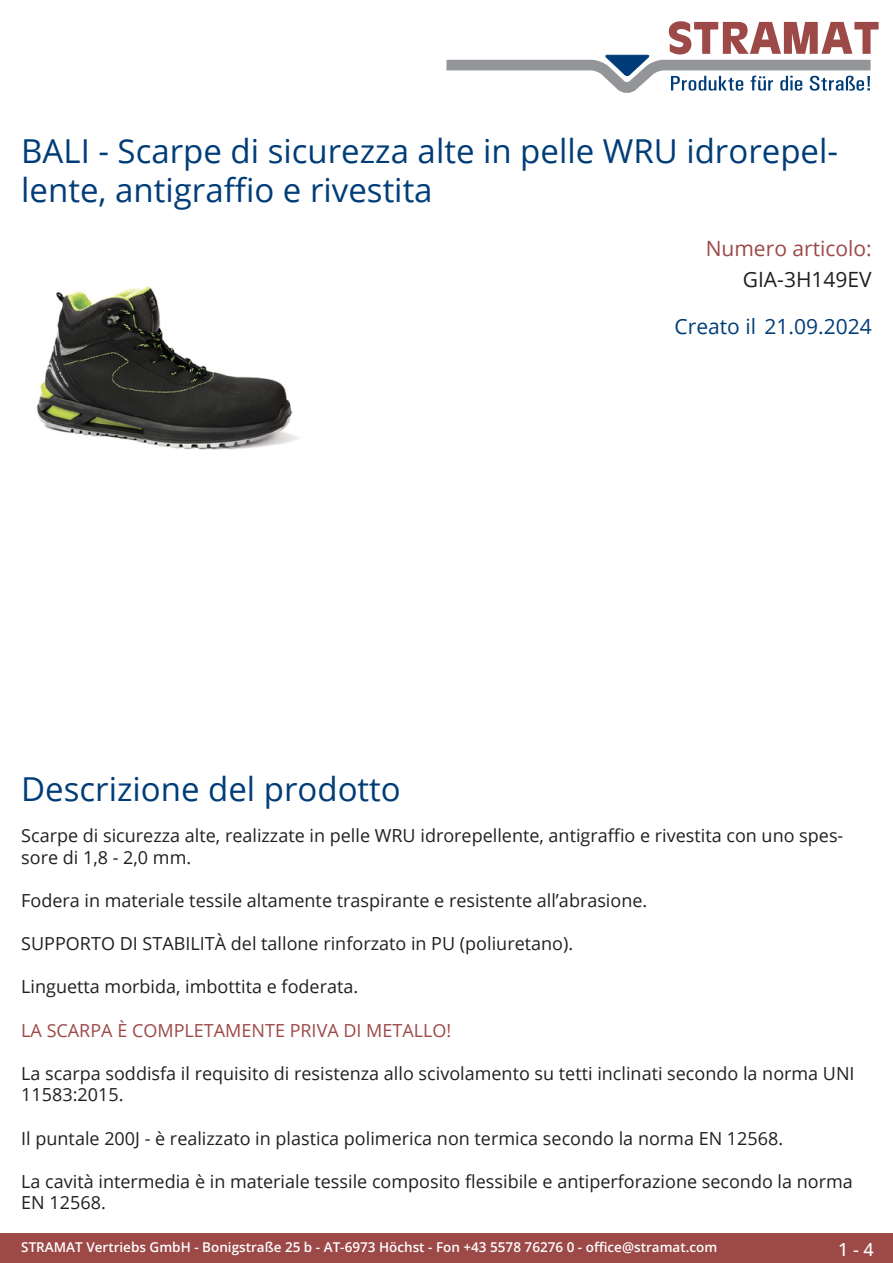
<style>
.page{position:relative;width:893px;height:1263px;background:#fff}
.page>*{position:absolute;margin:0;border:0;box-sizing:border-box;transform-origin:0 0}
.Produkttitel{font:33px/39.6px "Open Sans";color:#003d78}
.Erstellungsdatum{font:21px "Open Sans";color:#003d78}
.TechDaten_Überschrif{font:21px "Open Sans";color:#9c4948}
.TechDaten_Inhalt{font:21px "Open Sans";color:#231f20}
.Beschreibung_Text{font:18px/21.6px "Open Sans";color:#231f20}
.Beschreibung_Text-2{font:18px "Open Sans";color:#9c4948}
.t1{font:500 18px "Open Sans";color:#fff}
.t2{font:600 13.5px "Open Sans";color:#fff}
</style>
<div class="page">
<div style="left:0;top:1233px;width:893px;height:30px;background:#9c4948"></div>
<svg style="left:446px;top:21px;width:433px;height:72px"></svg>
<img style="left:36px;top:286px;width:264px;height:164px">
<p class="Produkttitel" style="left:21px;top:130px;width:816px">BALI - Scarpe di sicurezza alte in pelle WRU idrorepel&shy;lente, antigraffio e rivestita</p>
<p class="TechDaten_Überschrif" style="left:706px;top:234px;width:167px">Numero articolo:</p>
<p class="TechDaten_Inhalt" style="left:743px;top:265px;width:130px">GIA-3H149EV</p>
<p class="Erstellungsdatum" style="left:674px;top:312px;width:199px">Creato il 21.09.2024</p>
<p class="Produkttitel" style="left:21px;top:768px;width:381px">Descrizione del prodotto</p>
<p class="Beschreibung_Text" style="left:21px;top:824px;width:822px">Scarpe di sicurezza alte, realizzate in pelle WRU idrorepellente, antigraffio e rivestita con uno spes&shy;sore di 1,8 - 2,0 mm.</p>
<p class="Beschreibung_Text" style="left:21px;top:889px;width:628px">Fodera in materiale tessile altamente traspirante e resistente all’abrasione.</p>
<p class="Beschreibung_Text" style="left:21px;top:932px;width:553px">SUPPORTO DI STABILITÀ del tallone rinforzato in PU (poliuretano).</p>
<p class="Beschreibung_Text" style="left:21px;top:975px;width:338px">Linguetta morbida, imbottita e foderata.</p>
<p class="Beschreibung_Text-2" style="left:21px;top:1018px;width:432px">LA SCARPA È COMPLETAMENTE PRIVA DI METALLO!</p>
<p class="Beschreibung_Text" style="left:21px;top:1062px;width:835px">La scarpa soddisfa il requisito di resistenza allo scivolamento su tetti inclinati secondo la norma UNI<br>11583:2015.</p>
<p class="Beschreibung_Text" style="left:21px;top:1127px;width:763px">Il puntale 200J - è realizzato in plastica polimerica non termica secondo la norma EN 12568.</p>
<p class="Beschreibung_Text" style="left:21px;top:1170px;width:833px">La cavità intermedia è in materiale tessile composito flessibile e antiperforazione secondo la norma<br>EN 12568.</p>
<p class="t2" style="left:21px;top:1238px;width:698px">STRAMAT Vertriebs GmbH - Bonigstraße 25 b - AT-6973 Höchst - Fon +43 5578 76276 0 - office@stramat.com</p>
<p class="t1" style="left:838px;top:1237px;width:37px">1 - 4</p>
</div>
